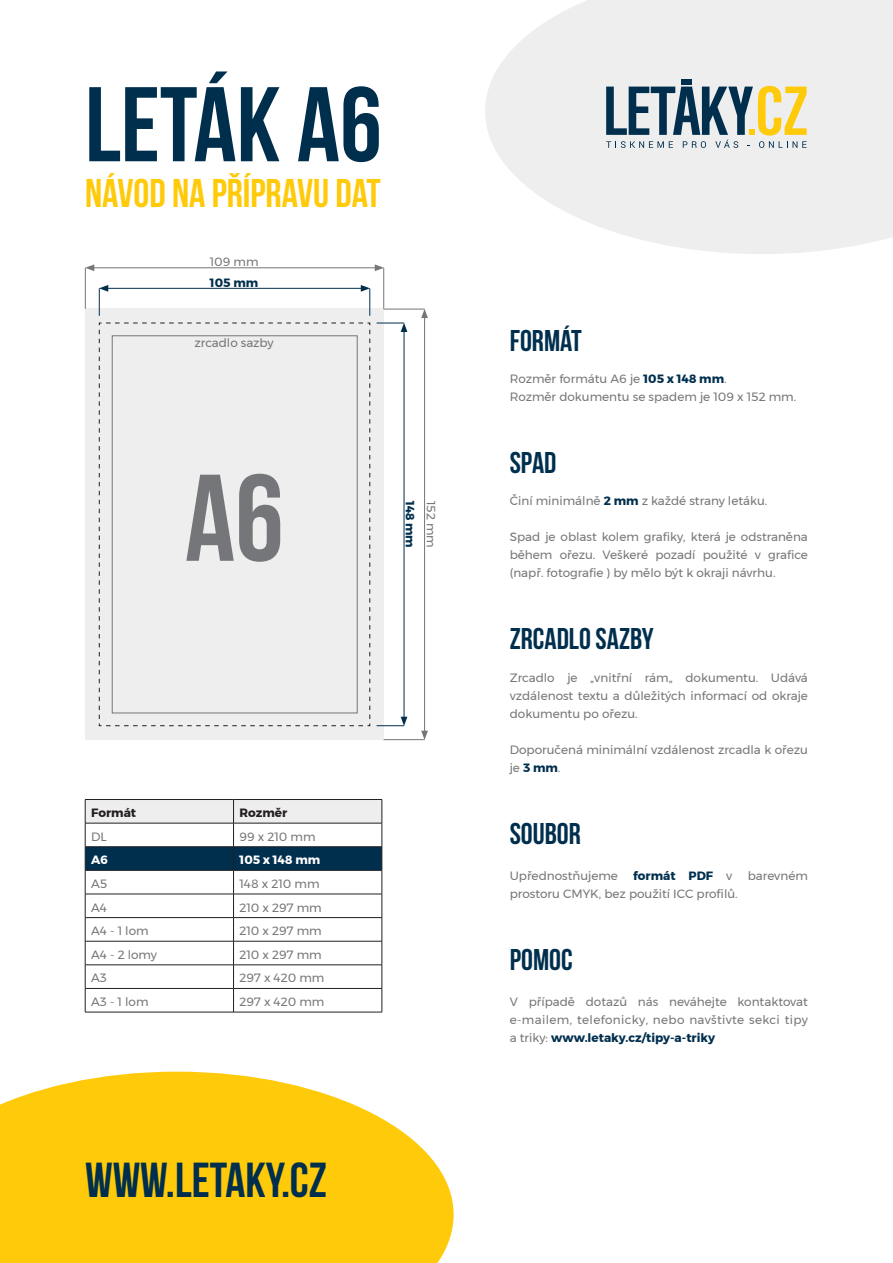
<style>
.page{position:relative;width:893px;height:1263px;background:#fff}
.page>*{position:absolute;margin:0;border:0;box-sizing:border-box;transform-origin:0 0}
.t1{font:700 123px "Bebas Neue";color:#757679}
.t2{font:700 105.9px "Bebas Neue";color:#002f4e}
.t3{font:700 49.05px "Bebas Neue";color:#002f4e}
.t4{font:700 40.05px "Bebas Neue";color:#feca0a}
.t5{font:700 30px "Bebas Neue";color:#002f4e}
.t6{font:12px/18px "Montserrat";color:#757679;text-align:justify}
.t7{font:700 12px "Montserrat";color:#002f4e}
.t8{font:700 12px "Montserrat";color:#231f20}
.t9{font:700 12px "Montserrat";color:#fff}
.s1{font-weight:700;color:#002f4e}
.s2{font-weight:400;color:#757679}
</style>
<div class="page">
<svg style="left:485px;top:0;width:408px;height:254px;fill:#eeeeef"></svg>
<svg style="left:0;top:1071px;width:454px;height:192px;fill:#feca0a"></svg>
<div style="left:681px;top:79px;width:11px;height:5px;background:#002f4e"></div>
<svg style="left:606px;top:86px;width:201px;height:62px"></svg>
<div style="left:85px;top:309px;width:299px;height:431px;background:#eeeeef"></div>
<svg style="left:99px;top:322px;width:271px;height:404px"></svg>
<hr style="left:106px;top:288px;width:257px;height:1px;background:#002f4e">
<svg style="left:99px;top:285px;width:9px;height:31px"></svg>
<svg style="left:361px;top:285px;width:9px;height:31px"></svg>
<hr style="left:404px;top:330px;width:1px;height:389px;background:#002f4e">
<svg style="left:377px;top:323px;width:30px;height:9px"></svg>
<svg style="left:377px;top:717px;width:30px;height:9px"></svg>
<hr style="left:85px;top:268px;width:1px;height:41px;background:#757679">
<hr style="left:92px;top:267px;width:285px;height:1px;background:#757679">
<svg style="left:375px;top:264px;width:9px;height:7px"></svg>
<svg style="left:85px;top:264px;width:9px;height:7px"></svg>
<hr style="left:383px;top:268px;width:1px;height:41px;background:#757679">
<hr style="left:384px;top:309px;width:41px;height:1px;background:#757679">
<hr style="left:424px;top:316px;width:1px;height:417px;background:#757679">
<svg style="left:421px;top:731px;width:7px;height:8px"></svg>
<svg style="left:421px;top:309px;width:7px;height:9px"></svg>
<hr style="left:384px;top:739px;width:41px;height:1px;background:#757679">
<div style="left:112px;top:335px;width:245px;height:378px;border:1px solid #757679"></div>
<svg style="left:85px;top:799px;width:298px;height:213px"></svg>
<hr style="left:85px;top:1012px;width:149px;height:1px;background:#231f20">
<hr style="left:234px;top:1012px;width:148px;height:1px;background:#231f20">
<h2 class="t2" style="left:85px;top:67px;width:298px">LETÁK A6</h2>
<h3 class="t4" style="left:85px;top:171px;width:297px">NÁVOD NA PŘÍPRAVU DAT</h3>
<p class="t6" style="left:210px;top:253px;width:50px">109 mm</p>
<p class="t7" style="left:210px;top:275px;width:50px">105 mm</p>
<p class="t6" style="left:195px;top:333px;width:81px">zrcadlo sazby</p>
<h1 class="t1" style="left:185px;top:451px;width:100px">A6</h1>
<p class="t7" style="left:418px;top:501px;width:49px;rotate:90deg">148 mm</p>
<p class="t6" style="left:440px;top:501px;width:48px;rotate:90deg">152 mm</p>
<p class="t8" style="left:91px;top:805px;width:46px">Formát</p>
<p class="t8" style="left:240px;top:805px;width:49px">Rozměr</p>
<p class="t6" style="left:91px;top:827px;width:17px">DL</p>
<p class="t6" style="left:240px;top:827px;width:78px">99 x 210 mm</p>
<p class="t9" style="left:91px;top:853px;width:18px">A6</p>
<p class="t9" style="left:240px;top:853px;width:82px">105 x 148 mm</p>
<p class="t6" style="left:91px;top:875px;width:18px">A5</p>
<p class="t6" style="left:240px;top:875px;width:82px">148 x 210 mm</p>
<p class="t6" style="left:91px;top:898px;width:17px">A4</p>
<p class="t6" style="left:240px;top:898px;width:84px">210 x 297 mm</p>
<p class="t6" style="left:91px;top:922px;width:59px">A4 - 1 lom</p>
<p class="t6" style="left:240px;top:922px;width:84px">210 x 297 mm</p>
<p class="t6" style="left:91px;top:945px;width:67px">A4 - 2 lomy</p>
<p class="t6" style="left:240px;top:945px;width:84px">210 x 297 mm</p>
<p class="t6" style="left:91px;top:969px;width:17px">A3</p>
<p class="t6" style="left:240px;top:969px;width:86px">297 x 420 mm</p>
<p class="t6" style="left:91px;top:993px;width:59px">A3 - 1 lom</p>
<p class="t6" style="left:240px;top:993px;width:86px">297 x 420 mm</p>
<h3 class="t3" style="left:85px;top:1153px;width:243px">WWW.LETAKY.CZ</h3>
<h3 class="t5" style="left:510px;top:324px;width:74px">FORMÁT</h3>
<p class="t6" style="left:510px;top:370px;width:288px">Rozměr formátu A6 je <span class="s1">105 x 148 mm</span>.<br>Rozměr dokumentu se spadem je 109 x 152 mm.</p>
<h3 class="t5" style="left:510px;top:446px;width:48px">SPAD</h3>
<p class="t6" style="left:510px;top:492px;width:259px">Činí minimálně <span class="s1">2 mm</span> z každé strany letáku.</p>
<p class="t6" style="left:510px;top:528px;width:300px">Spad je oblast kolem grafiky, která je odstraněna během ořezu. Veškeré pozadí použité v grafice (např. fotografie ) by mělo být k okraji návrhu.</p>
<h3 class="t5" style="left:510px;top:623px;width:146px">ZRCADLO SAZBY</h3>
<p class="t6" style="left:510px;top:668px;width:300px">Zrcadlo je „vnitřní rám„ dokumentu. Udává vzdálenost textu a důležitých informací od okraje dokumentu po ořezu.</p>
<p class="t6" style="left:510px;top:740px;width:300px">Doporučená minimální vzdálenost zrcadla k ořezu je <span class="s1">3 mm</span>.</p>
<h3 class="t5" style="left:510px;top:817px;width:73px">SOUBOR</h3>
<p class="t6" style="left:510px;top:866px;width:110px">Upřednostňujeme</p>
<p class="t7" style="left:633px;top:868px;width:101px">formát PDF <span class="s2">v</span></p>
<p class="t6" style="left:748px;top:866px;width:62px">barevném</p>
<p class="t6" style="left:510px;top:884px;width:229px">prostoru CMYK, bez použití ICC profilů.</p>
<h3 class="t5" style="left:510px;top:943px;width:65px">POMOC</h3>
<p class="t6" style="left:510px;top:992px;width:300px">V případě dotazů nás neváhejte kontaktovat e-mailem, telefonicky, nebo navštivte sekci tipy a triky: <span class="s1">www.letaky.cz/tipy-a-triky</span></p>
</div>
